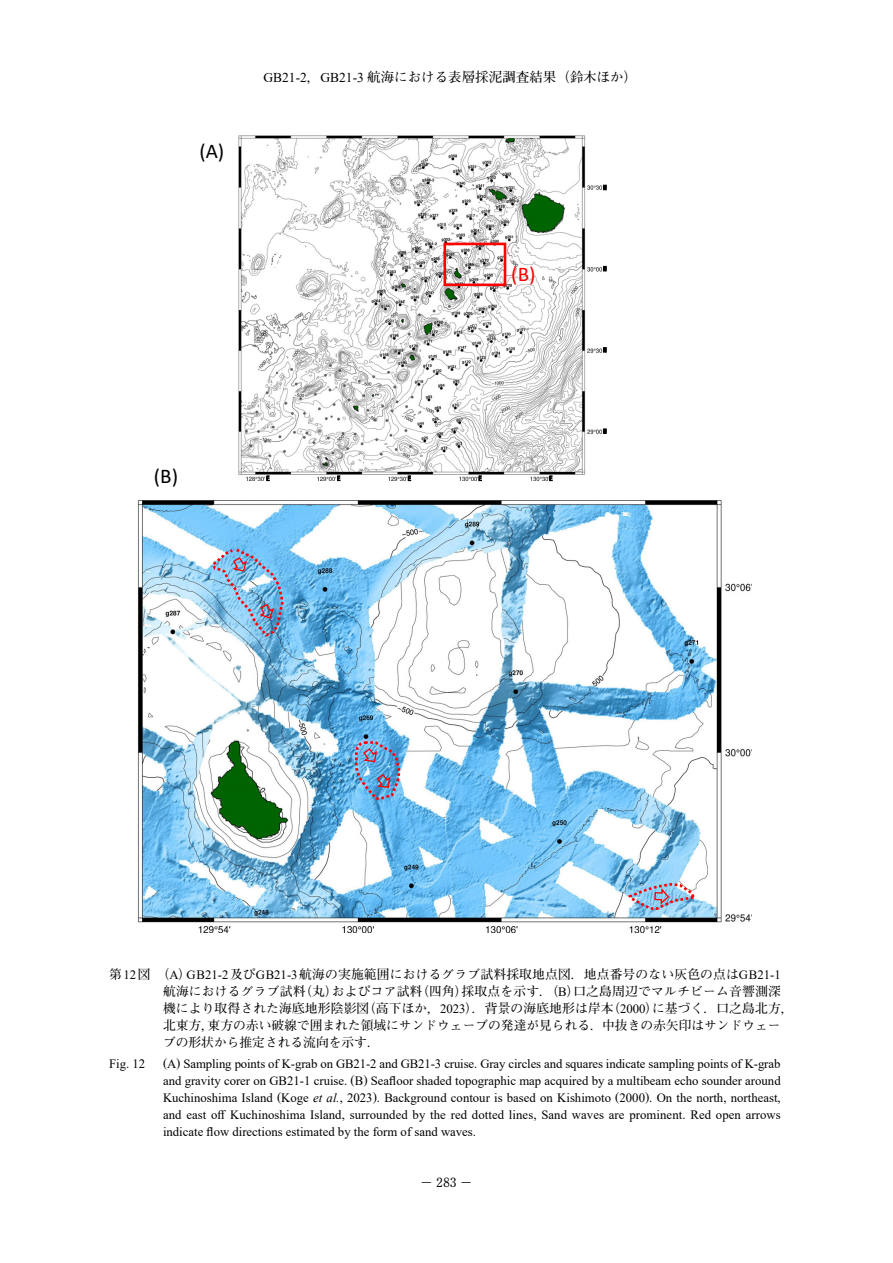
<style>
.page{position:relative;width:893px;height:1263px;background:#fff}
.page>*{position:absolute;margin:0;border:0;box-sizing:border-box;transform-origin:0 0}
.t1{font:21px "Calibri";color:#000}
.t2{font:21px "Calibri";color:#f00}
.t3{font:700 13.5px "Futo Min A101 Pro";color:#000}
.t4{font:12.75px/17px "Times New Roman";color:#000;text-align:justify}
.t5{font:700 12.75px/17px "Futo Min A101 Pro";letter-spacing:.01em;color:#000}
.t6{font:6.15px "MS Gothic";color:#000}
.s1{font-family:"Times New Roman";font-weight:400}
.s2{font-style:italic}
</style>
<div class="page">
<img style="left:137px;top:500px;width:614px;height:432px">
<img style="left:210px;top:546px;width:75px;height:92px">
<svg style="left:354px;top:739px;width:48px;height:62px;background:#749fcc"></svg>
<svg style="left:626px;top:882px;width:71px;height:29px;background:#a6b7d3"></svg>
<img style="left:238px;top:135px;width:364px;height:345px">
<div style="left:443px;top:243px;width:63px;height:43px;border:3px solid #f00"></div>
<h1 class="t1" style="left:199px;top:137px;width:26px">(A)</h1>
<h1 class="t1" style="left:154px;top:461px;width:26px">(B)</h1>
<p class="t3" style="left:263px;top:67px;width:375px"><span class="s1">GB21-2</span>，<span class="s1">GB21-3</span> 航海における表層採泥調査結果（鈴木ほか）</p>
<h1 class="t2" style="left:511px;top:260px;width:26px">(B)</h1>
<p class="t6" style="left:266px;top:475px;width:5px">E</p>
<p class="t6" style="left:337px;top:475px;width:5px">E</p>
<p class="t6" style="left:408px;top:475px;width:5px">E</p>
<p class="t6" style="left:479px;top:475px;width:5px">E</p>
<p class="t6" style="left:549px;top:475px;width:5px">E</p>
<p class="t6" style="left:603px;top:185px;width:5px">N</p>
<p class="t6" style="left:603px;top:266px;width:5px">N</p>
<p class="t6" style="left:603px;top:347px;width:5px">N</p>
<p class="t6" style="left:603px;top:428px;width:5px">N</p>
<p class="t5" style="left:163px;top:964px;width:632px;text-indent:-54px">第<span class="s1">12</span>図 （<span class="s1">A</span>）<span class="s1">GB21-2</span>及び<span class="s1">GB21-3</span>航海の実施範囲におけるグラブ試料採取地点図．地点番号のない灰色の点は<span class="s1">GB21-1</span>航海におけるグラブ試料（丸）およびコア試料（四角）採取点を示す．（<span class="s1">B</span>）口之島周辺でマルチビーム音響測深機により取得された海底地形陰影図（高下ほか，<span class="s1">2023</span>）．背景の海底地形は岸本（<span class="s1">2000</span>）に基づく．口之島北方，北東方，東方の赤い破線で囲まれた領域にサンドウェーブの発達が見られる．中抜きの赤矢印はサンドウェーブの形状から推定される流向を示す．</p>
<p class="t4" style="left:109px;top:1055px;width:38px">Fig. 12</p>
<p class="t4" style="left:163px;top:1055px;width:619px">(A) Sampling points of K-grab on GB21-2 and GB21-3 cruise. Gray circles and squares indicate sampling points of K-grab and gravity corer on GB21-1 cruise. (B) Seafloor shaded topographic map acquired by a multibeam echo sounder around Kuchinoshima Island (Koge <span class="s2">et al.</span>, 2023). Background contour is based on Kishimoto (2000). On the north, northeast, and east off Kuchinoshima Island, surrounded by the red dotted lines, Sand waves are prominent. Red open arrows indicate flow directions estimated by the form of sand waves.</p>
<p class="t5" style="left:420px;top:1172px;width:54px">− 283 −</p>
</div>
